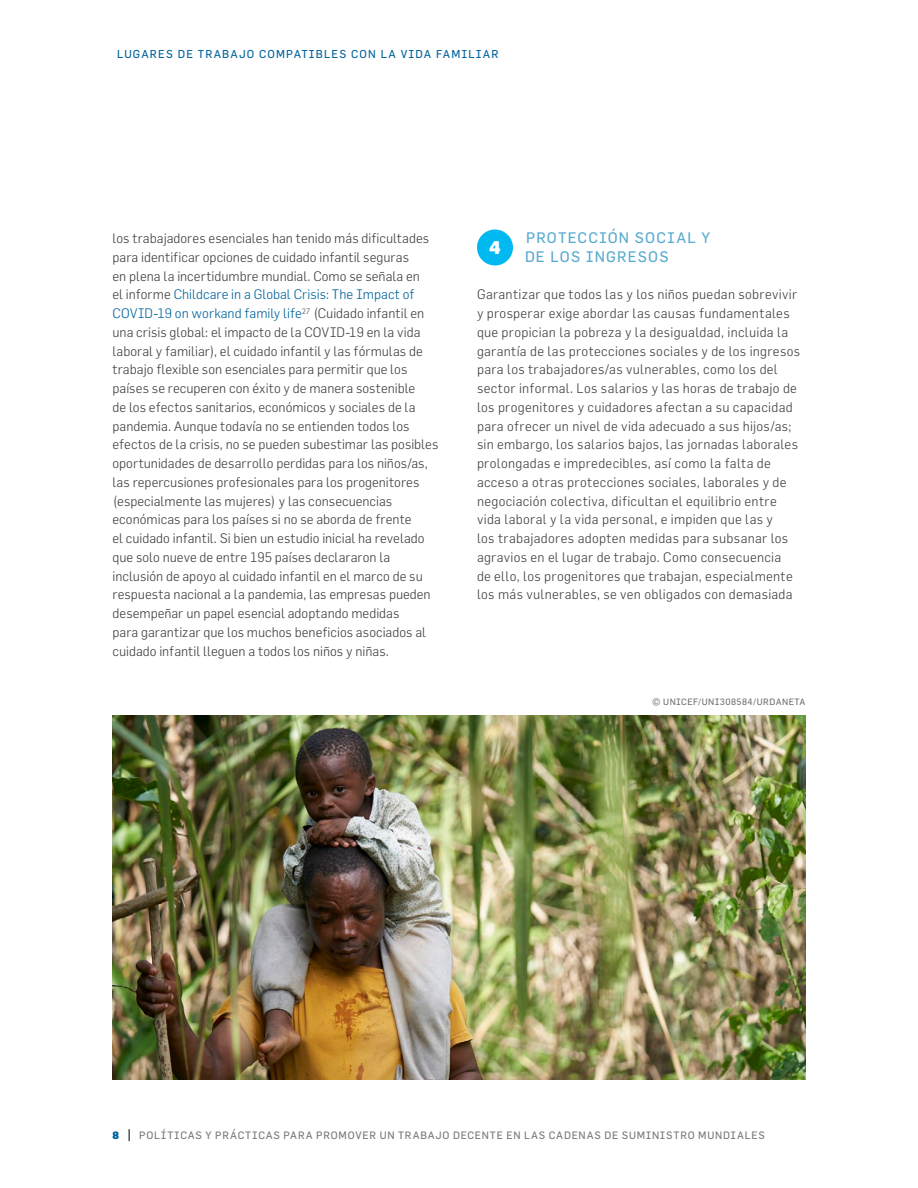
<style>
.page{position:relative;width:918px;height:1188px;background:#fff}
.page>*{position:absolute;margin:0;border:0;box-sizing:border-box;transform-origin:0 0}
.Headline_3{font:900 18px "Flama";color:#fff}
.Text_9_10_5{font:15px/18.8px "Flama";letter-spacing:.075em;color:#59abd0}
.Text_9_10_5-2{font:300 13.5px/18.8px "Flama";letter-spacing:.01em;color:#414042}
.t1{font:11.25px "Flama";letter-spacing:.1em;color:#00639c}
.t2{font:10.5px "Flama";letter-spacing:.075em;color:#78777a}
.t3{font:900 10.5px "Flama";color:#00639c}
.Photo_Credit{font:9px "Flama";letter-spacing:.045em;color:#707071}
.s1{color:#00639c}
</style>
<div class="page">
<svg style="left:129px;top:1129px;width:1px;height:12px"></svg>
<div style="left:477px;top:230px;width:36px;height:36px;background:#00b9f1;border-radius:50%"></div>
<img style="left:112px;top:716px;width:694px;height:364px">
<p class="t1" style="left:117px;top:47px;width:383px">LUGARES DE TRABAJO COMPATIBLES CON LA VIDA FAMILIAR</p>
<p class="Text_9_10_5" style="left:525px;top:228px;width:187px">PROTECCIÓN SOCIAL Y<br>DE LOS INGRESOS</p>
<p class="Text_9_10_5-2" style="left:477px;top:285px;width:325px">Garantizar que todos las y los niños puedan sobrevivir y prosperar exige abordar las causas fundamentales que propician la pobreza y la desigualdad, incluida la garantía de las protecciones sociales y de los ingresos para los trabajadores/as vulnerables, como los del sector informal. Los salarios y las horas de trabajo de los progenitores y cuidadores afectan a su capacidad para ofrecer un nivel de vida adecuado a sus hijos/as; sin embargo, los salarios bajos, las jornadas laborales prolongadas e impredecibles, así como la falta de acceso a otras protecciones sociales, laborales y de negociación colectiva, dificultan el equilibrio entre vida laboral y la vida personal, e impiden que las y<br>los trabajadores adopten medidas para subsanar los agravios en el lugar de trabajo. Como consecuencia<br>de ello, los progenitores que trabajan, especialmente los más vulnerables, se ven obligados con demasiada</p>
<p class="Text_9_10_5-2" style="left:112px;top:229px;width:327px">los trabajadores esenciales han tenido más dificultades para identificar opciones de cuidado infantil seguras<br>en plena la incertidumbre mundial. Como se señala en<br>el informe <span class="s1">Childcare in a Global Crisis: The Impact of COVID-19 on workand family life</span><sup>27</sup> (Cuidado infantil en una crisis global: el impacto de la COVID-19 en la vida laboral y familiar), el cuidado infantil y las fórmulas de trabajo flexible son esenciales para permitir que los países se recuperen con éxito y de manera sostenible<br>de los efectos sanitarios, económicos y sociales de la pandemia. Aunque todavía no se entienden todos los efectos de la crisis, no se pueden subestimar las posibles oportunidades de desarrollo perdidas para los niños/as, las repercusiones profesionales para los progenitores (especialmente las mujeres) y las consecuencias económicas para los países si no se aborda de frente<br>el cuidado infantil. Si bien un estudio inicial ha revelado que solo nueve de entre 195 países declararon la inclusión de apoyo al cuidado infantil en el marco de su respuesta nacional a la pandemia, las empresas pueden desempeñar un papel esencial adoptando medidas<br>para garantizar que los muchos beneficios asociados al cuidado infantil lleguen a todos los niños y niñas.</p>
<p class="Headline_3" style="left:489px;top:236px;width:13px">4</p>
<p class="Photo_Credit" style="left:652px;top:696px;width:155px">© UNICEF/UNI308584/URDANETA</p>
<p class="t3" style="left:112px;top:1129px;width:8px">8</p>
<p class="t2" style="left:139px;top:1129px;width:627px">POLÍTICAS Y PRÁCTICAS PARA PROMOVER UN TRABAJO DECENTE EN LAS CADENAS DE SUMINISTRO MUNDIALES</p>
</div>
